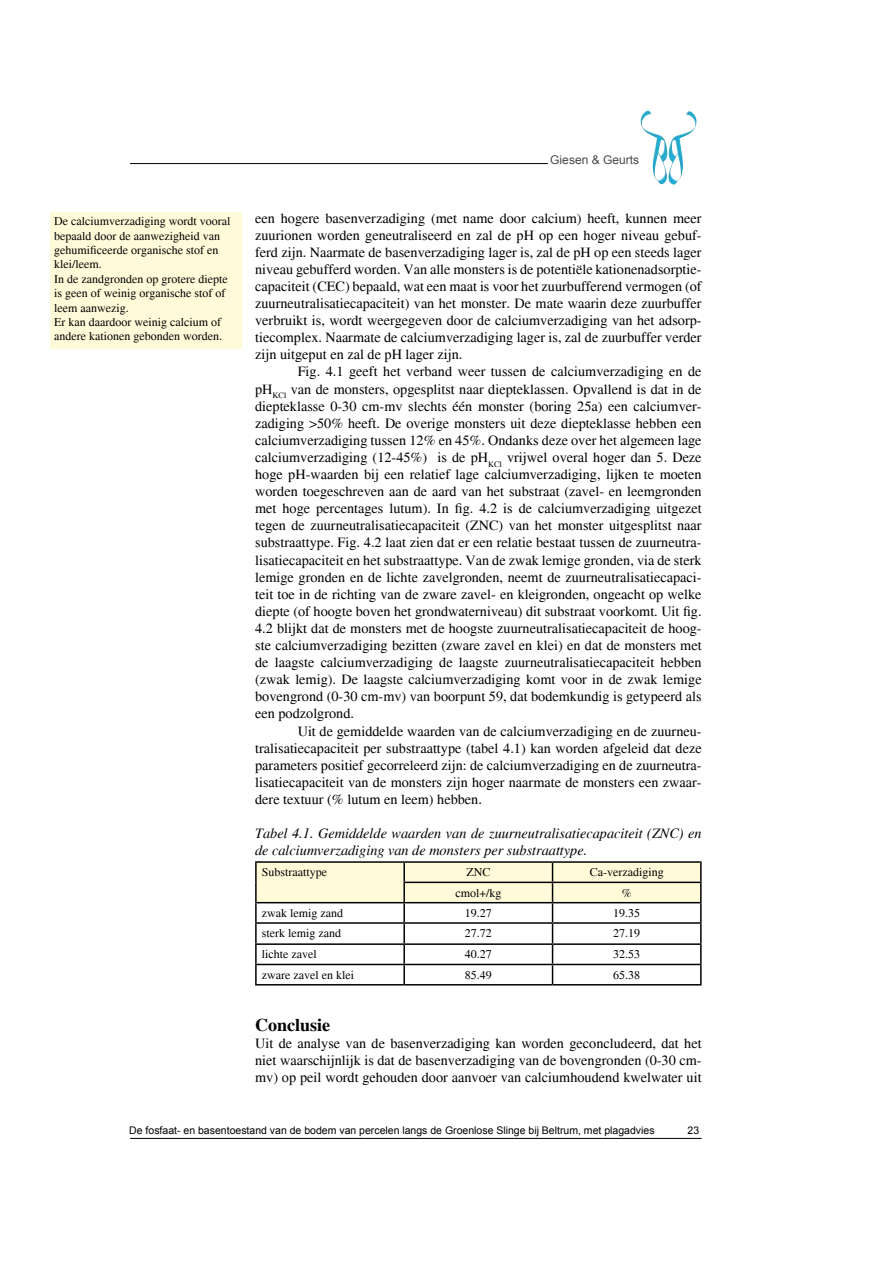
<style>
.page{position:relative;width:893px;height:1263px;background:#fff}
.page>*{position:absolute;margin:0;border:0;box-sizing:border-box;transform-origin:0 0}
.t1{font:700 18px "Times";color:#000}
.t2{font:14.25px/17.1px "Times";color:#000;text-align:justify}
.t3{font:italic 14.25px/17.1px "Times";color:#000}
.t4{font:12px/14.4px "Times";color:#000}
.t5{font:12px "Arial";color:#49494b}
.t6{font:10.5px "Arial";color:#000}
</style>
<div class="page">
<hr style="left:130px;top:1138px;width:572px;height:1px;background:#000">
<hr style="left:130px;top:163px;width:418px;height:1px;background:#000">
<img style="left:640px;top:110px;width:57px;height:75px">
<hr style="left:255px;top:984px;width:149px;height:1px;background:#000">
<hr style="left:404px;top:984px;width:149px;height:1px;background:#000">
<hr style="left:553px;top:984px;width:149px;height:1px;background:#000">
<hr style="left:255px;top:861px;width:149px;height:2px;background:#000">
<hr style="left:404px;top:861px;width:149px;height:2px;background:#000">
<hr style="left:553px;top:861px;width:149px;height:2px;background:#000">
<svg style="left:255px;top:862px;width:447px;height:122px"></svg>
<hr style="left:255px;top:902px;width:149px;height:1px;background:#000">
<hr style="left:404px;top:902px;width:149px;height:1px;background:#000">
<hr style="left:553px;top:902px;width:149px;height:1px;background:#000">
<div style="left:50px;top:213px;width:191px;height:136px;background:#fffbd9"></div>
<p class="t4" style="left:54px;top:214px;width:178px">De calciumverzadiging wordt vooral bepaald door de aanwezigheid van gehumificeerde organische stof en klei/leem.<br>In de zandgronden op grotere diepte is geen of weinig organische stof of leem aanwezig.<br>Er kan daardoor weinig calcium of andere kationen gebonden worden.</p>
<p class="t5" style="left:550px;top:152px;width:90px">Giesen &amp; Geurts</p>
<p class="t2" style="left:255px;top:209px;width:448px">een hogere basenverzadiging (met name door calcium) heeft, kunnen meer zuurionen worden geneutraliseerd en zal de pH op een hoger niveau gebuf&shy;ferd zijn. Naarmate de basenverzadiging lager is, zal de pH op een steeds lager niveau gebufferd worden. Van alle monsters is de potentiële kationenadsorptie&shy;capaciteit (CEC) bepaald, wat een maat is voor het zuurbufferend vermogen (of zuurneutralisatiecapaciteit) van het monster. De mate waarin deze zuurbuffer verbruikt is, wordt weergegeven door de calciumverzadiging van het adsorp&shy;tiecomplex. Naarmate de calciumverzadiging lager is, zal de zuurbuffer verder zijn uitgeput en zal de pH lager zijn.</p>
<p class="t2" style="left:255px;top:363px;width:448px;text-indent:43px">Fig. 4.1 geeft het verband weer tussen de calciumverzadiging en de pH<sub>KCl</sub> van de monsters, opgesplitst naar diepteklassen. Opvallend is dat in de diepteklasse 0-30 cm-mv slechts één monster (boring 25a) een calciumver&shy;zadiging &gt;50% heeft. De overige monsters uit deze diepteklasse hebben een calciumverzadiging tussen 12% en 45%. Ondanks deze over het algemeen lage calciumverzadiging (12-45%) is de pH<sub>KCl</sub> vrijwel overal hoger dan 5. Deze hoge pH-waarden bij een relatief lage calciumverzadiging, lijken te moeten worden toegeschreven aan de aard van het substraat (zavel- en leemgronden met hoge percentages lutum). In fig. 4.2 is de calciumverzadiging uitgezet tegen de zuurneutralisatiecapaciteit (ZNC) van het monster uitgesplitst naar substraattype. Fig. 4.2 laat zien dat er een relatie bestaat tussen de zuurneutra&shy;lisatiecapaciteit en het substraattype. Van de zwak lemige gronden, via de sterk lemige gronden en de lichte zavelgronden, neemt de zuurneutralisatiecapaci&shy;teit toe in de richting van de zware zavel- en kleigronden, ongeacht op welke diepte (of hoogte boven het grondwaterniveau) dit substraat voorkomt. Uit fig.<br>4.2 blijkt dat de monsters met de hoogste zuurneutralisatiecapaciteit de hoog&shy;ste calciumverzadiging bezitten (zware zavel en klei) en dat de monsters met de laagste calciumverzadiging de laagste zuurneutralisatiecapaciteit hebben (zwak lemig). De laagste calciumverzadiging komt voor in de zwak lemige bovengrond (0-30 cm-mv) van boorpunt 59, dat bodemkundig is getypeerd als een podzolgrond.</p>
<p class="t2" style="left:255px;top:722px;width:448px;text-indent:43px">Uit de gemiddelde waarden van de calciumverzadiging en de zuurneu&shy;tralisatiecapaciteit per substraattype (tabel 4.1) kan worden afgeleid dat deze parameters positief gecorreleerd zijn: de calciumverzadiging en de zuurneutra&shy;lisatiecapaciteit van de monsters zijn hoger naarmate de monsters een zwaar&shy;dere textuur (% lutum en leem) hebben.</p>
<p class="t3" style="left:255px;top:825px;width:448px">Tabel 4.1. Gemiddelde waarden van de zuurneutralisatiecapaciteit (ZNC) en de calciumverzadiging van de monsters per substraattype.</p>
<p class="t4" style="left:262px;top:865px;width:67px">Substraattype</p>
<p class="t4" style="left:466px;top:865px;width:25px">ZNC</p>
<p class="t4" style="left:590px;top:865px;width:75px">Ca-verzadiging</p>
<p class="t4" style="left:455px;top:885px;width:48px">cmol+/kg</p>
<p class="t4" style="left:622px;top:885px;width:11px">%</p>
<p class="t4" style="left:262px;top:906px;width:83px">zwak lemig zand</p>
<p class="t4" style="left:465px;top:906px;width:28px">19.27</p>
<p class="t4" style="left:613px;top:906px;width:28px">19.35</p>
<p class="t4" style="left:262px;top:926px;width:81px">sterk lemig zand</p>
<p class="t4" style="left:465px;top:926px;width:28px">27.72</p>
<p class="t4" style="left:613px;top:926px;width:28px">27.19</p>
<p class="t4" style="left:262px;top:947px;width:56px">lichte zavel</p>
<p class="t4" style="left:465px;top:947px;width:28px">40.27</p>
<p class="t4" style="left:613px;top:947px;width:28px">32.53</p>
<p class="t4" style="left:262px;top:968px;width:94px">zware zavel en klei</p>
<p class="t4" style="left:465px;top:968px;width:28px">85.49</p>
<p class="t4" style="left:613px;top:968px;width:28px">65.38</p>
<p class="t1" style="left:255px;top:1014px;width:77px">Conclusie</p>
<p class="t2" style="left:255px;top:1035px;width:448px">Uit de analyse van de basenverzadiging kan worden geconcludeerd, dat het niet waarschijnlijk is dat de basenverzadiging van de bovengronden (0-30 cm&shy;mv) op peil wordt gehouden door aanvoer van calciumhoudend kwelwater uit</p>
<p class="t6" style="left:129px;top:1123px;width:527px">De fosfaat- en basentoestand van de bodem van percelen langs de Groenlose Slinge bij Beltrum, met plagadvies</p>
<p class="t6" style="left:688px;top:1123px;width:13px">23</p>
</div>
